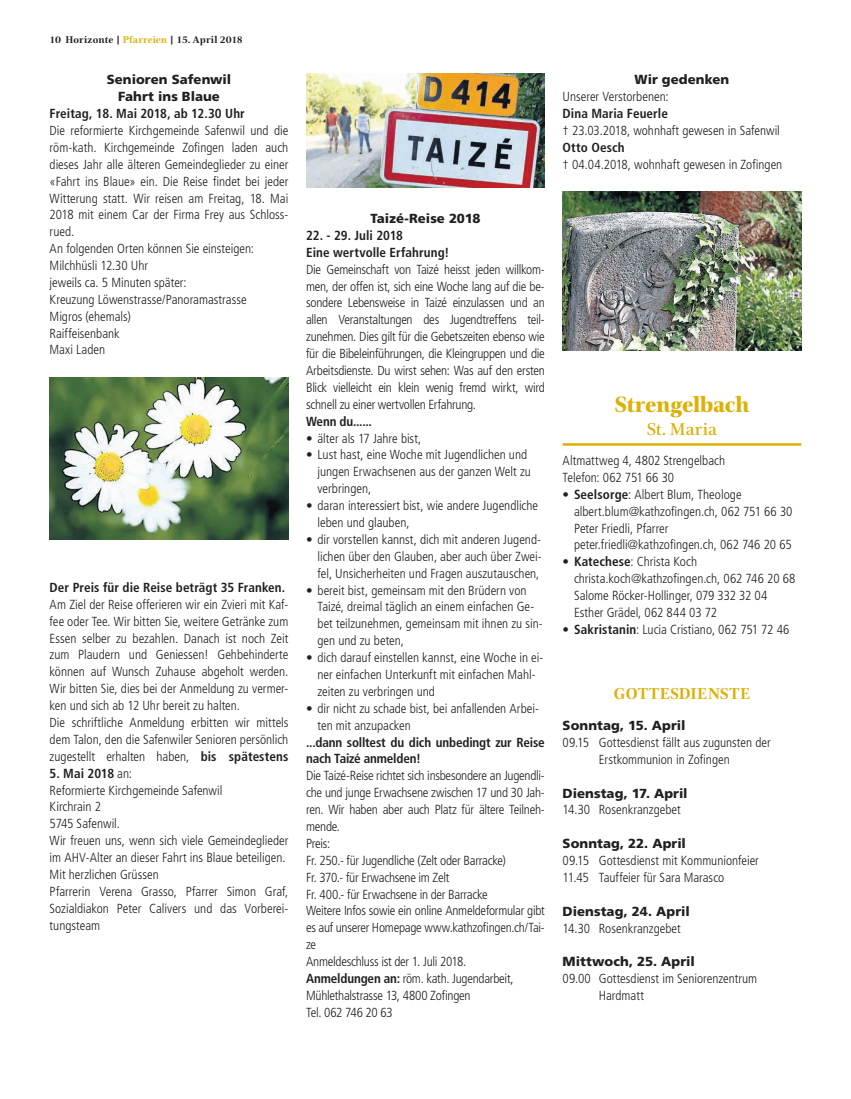
<style>
.page{position:relative;width:851px;height:1099px;background:#fff}
.page>*{position:absolute;margin:0;border:0;box-sizing:border-box;transform-origin:0 0}
.t1{font:800 22.5px "Civita";letter-spacing:-.015em;color:#ddb008}
.t2{font:500 17.5px "Civita";letter-spacing:-.005em;color:#ddb008}
.t3{font:700 16.12px "Civita";letter-spacing:.015em;color:#ddb008}
.t4{font:300 condensed 13.12px/16.9px "Frutiger LT Std";color:#231f20}
.t5{font:300 condensed 13.12px/16.9px "Frutiger LT Std";letter-spacing:-.02em;color:#231f20}
.t6{font:700 condensed 13.12px/16.9px "Frutiger LT Std";color:#231f20}
.t7{font:900 13.12px/16.9px "Frutiger LT Std";letter-spacing:.005em;color:#231f20;text-align:center}
.t8{font:700 10px "Civita";letter-spacing:.005em;color:#231f20}
.s1{color:#ddb008}
.s2{font-weight:700}
</style>
<div class="page">
<img style="left:50px;top:377px;width:238px;height:162px">
<img style="left:306px;top:74px;width:238px;height:113px">
<hr style="left:562px;top:443px;width:239px;height:2px;background:#ddb008">
<img style="left:562px;top:192px;width:239px;height:159px">
<p class="t8" style="left:50px;top:33px;width:195px">10 Horizonte | <span class="s1">Pfarreien</span> | 15. April 2018</p>
<p class="t7" style="left:107px;top:71px;width:126px">Senioren Safenwil<br>Fahrt ins Blaue</p>
<p class="t6" style="left:50px;top:105px;width:197px">Freitag, 18. Mai 2018, ab 12.30 Uhr</p>
<p class="t4" style="left:50px;top:122px;width:240px">Die reformierte Kirchgemeinde Safenwil und die röm-kath. Kirchgemeinde Zofingen laden auch dieses Jahr alle älteren Gemeindeglieder zu einer «Fahrt ins Blaue» ein. Die Reise findet bei jeder Witterung statt. Wir reisen am Freitag, 18. Mai 2018 mit einem Car der Firma Frey aus Schloss&shy;rued.<br>An folgenden Orten können Sie einsteigen:<br>Milchhüsli 12.30 Uhr<br>jeweils ca. 5 Minuten später:<br>Kreuzung Löwenstrasse/Panoramastrasse<br>Migros (ehemals)<br>Raiffeisenbank<br>Maxi Laden</p>
<p class="t6" style="left:50px;top:579px;width:237px">Der Preis für die Reise beträgt 35 Franken.</p>
<p class="t4" style="left:50px;top:596px;width:240px">Am Ziel der Reise offerieren wir ein Zvieri mit Kaf&shy;fee oder Tee. Wir bitten Sie, weitere Getränke zum Essen selber zu bezahlen. Danach ist noch Zeit zum Plaudern und Geniessen! Gehbehinderte können auf Wunsch Zuhause abgeholt werden.<br>Wir bitten Sie, dies bei der Anmeldung zu vermer&shy;ken und sich ab 12 Uhr bereit zu halten.<br>Die schriftliche Anmeldung erbitten wir mittels dem Talon, den die Safenwiler Senioren persönlich zugestellt erhalten haben, <span class="s2">bis spätestens</span></p>
<p class="t4" style="left:50px;top:764px;width:240px"><span class="s2">5. Mai 2018</span> an:<br>Reformierte Kirchgemeinde Safenwil<br>Kirchrain 2<br>5745 Safenwil.<br>Wir freuen uns, wenn sich viele Gemeindeglieder im AHV-Alter an dieser Fahrt ins Blaue beteiligen.<br>Mit herzlichen Grüssen<br>Pfarrerin Verena Grasso, Pfarrer Simon Graf,<br>Sozialdiakon Peter Calivers und das Vorberei&shy;tungsteam</p>
<p class="t7" style="left:370px;top:210px;width:112px">Taizé-Reise 2018</p>
<p class="t6" style="left:306px;top:227px;width:145px">22. - 29. Juli 2018<br>Eine wertvolle Erfahrung!</p>
<p class="t4" style="left:306px;top:261px;width:240px;text-align:justify">Die Gemeinschaft von Taizé heisst jeden willkom&shy;men, der offen ist, sich eine Woche lang auf die be&shy;sondere Lebensweise in Taizé einzulassen und an allen Veranstaltungen des Jugendtreffens teil&shy;zunehmen. Dies gilt für die Gebetszeiten ebenso wie für die Bibeleinführungen, die Kleingruppen und die Arbeitsdienste. Du wirst sehen: Was auf den ersten Blick vielleicht ein klein wenig fremd wirkt, wird schnell zu einer wertvollen Erfahrung.</p>
<p class="t6" style="left:306px;top:412px;width:67px">Wenn du......</p>
<p class="t4" style="left:306px;top:430px;width:117px">• älter als 17 Jahre bist,</p>
<p class="t4" style="left:317px;top:446px;width:215px;text-indent:-11px">• Lust hast, eine Woche mit Jugendlichen und jungen Erwachsenen aus der ganzen Welt zu verbringen,</p>
<p class="t4" style="left:317px;top:497px;width:222px;text-indent:-11px">• daran interessiert bist, wie andere Jugendliche leben und glauben,</p>
<p class="t4" style="left:317px;top:531px;width:226px;text-align:justify;text-indent:-11px">• dir vorstellen kannst, dich mit anderen Jugend&shy;lichen über den Glauben, aber auch über Zwei&shy;fel, Unsicherheiten und Fragen auszutauschen,</p>
<p class="t4" style="left:317px;top:581px;width:227px;text-indent:-11px">• bereit bist, gemeinsam mit den Brüdern von Taizé, dreimal täglich an einem einfachen Ge&shy;bet teilzunehmen, gemeinsam mit ihnen zu sin&shy;gen und zu beten,</p>
<p class="t4" style="left:317px;top:649px;width:227px;text-indent:-11px">• dich darauf einstellen kannst, eine Woche in ei&shy;ner einfachen Unterkunft mit einfachen Mahl&shy;zeiten zu verbringen und</p>
<p class="t4" style="left:317px;top:700px;width:223px;text-indent:-11px">• dir nicht zu schade bist, bei anfallenden Arbei&shy;ten mit anzupacken</p>
<p class="t6" style="left:306px;top:733px;width:240px">...dann solltest du dich unbedingt zur Reise nach Taizé anmelden!</p>
<p class="t5" style="left:306px;top:767px;width:240px">Die Taizé-Reise richtet sich insbesondere an Jugendli&shy;che und junge Erwachsene zwischen 17 und 30 Jah&shy;ren. Wir haben aber auch Platz für ältere Teilneh&shy;mende.<br>Preis:<br>Fr. 250.- für Jugendliche (Zelt oder Barracke)<br>Fr. 370.- für Erwachsene im Zelt<br>Fr. 400.- für Erwachsene in der Barracke<br>Weitere Infos sowie ein online Anmeldeformular gibt es auf unserer Homepage www.kathzofingen.ch/Tai&shy;ze<br>Anmeldeschluss ist der 1. Juli 2018.<br><span class="s2">Anmeldungen an:</span> röm. kath. Jugendarbeit, Mühlethalstrasse 13, 4800 Zofingen<br>Tel. 062 746 20 63</p>
<p class="t7" style="left:634px;top:71px;width:96px">Wir gedenken</p>
<p class="t4" style="left:562px;top:88px;width:107px">Unserer Verstorbenen:</p>
<p class="t6" style="left:562px;top:105px;width:107px">Dina Maria Feuerle</p>
<p class="t4" style="left:562px;top:122px;width:219px">† 23.03.2018, wohnhaft gewesen in Safenwil</p>
<p class="t6" style="left:562px;top:139px;width:63px">Otto Oesch</p>
<p class="t4" style="left:562px;top:156px;width:221px">† 04.04.2018, wohnhaft gewesen in Zofingen</p>
<h1 class="t1" style="left:614px;top:389px;width:136px">Strengelbach</h1>
<h2 class="t2" style="left:646px;top:417px;width:72px">St. Maria</h2>
<p class="t4" style="left:562px;top:452px;width:164px">Altmattweg 4, 4802 Strengelbach<br>Telefon: 062 751 66 30</p>
<p class="t4" style="left:574px;top:486px;width:220px;text-indent:-11px">• <span class="s2">Seelsorge</span>: Albert Blum, Theologe albert.blum@kathzofingen.ch, 062 751 66 30<br>Peter Friedli, Pfarrer peter.friedli@kathzofingen.ch, 062 746 20 65</p>
<p class="t4" style="left:574px;top:553px;width:223px;text-indent:-11px">• <span class="s2">Katechese</span>: Christa Koch christa.koch@kathzofingen.ch, 062 746 20 68<br>Salome Röcker-Hollinger, 079 332 32 04<br>Esther Grädel, 062 844 03 72</p>
<p class="t4" style="left:562px;top:621px;width:228px">• <span class="s2">Sakristanin</span>: Lucia Cristiano, 062 751 72 46</p>
<p class="t3" style="left:613px;top:682px;width:138px">GOTTESDIENSTE</p>
<p class="t7" style="left:562px;top:717px;width:124px">Sonntag, 15. April</p>
<p class="t4" style="left:562px;top:734px;width:209px;text-align:center">09.15 Gottesdienst fällt aus zugunsten der<br>Erstkommunion in Zofingen</p>
<p class="t7" style="left:562px;top:784px;width:126px">Dienstag, 17. April</p>
<p class="t4" style="left:562px;top:801px;width:120px">14.30 Rosenkranzgebet</p>
<p class="t7" style="left:562px;top:835px;width:125px">Sonntag, 22. April</p>
<p class="t4" style="left:562px;top:852px;width:198px">09.15 Gottesdienst mit Kommunionfeier<br>11.45 Tauffeier für Sara Marasco</p>
<p class="t7" style="left:562px;top:902px;width:129px">Dienstag, 24. April</p>
<p class="t4" style="left:562px;top:919px;width:120px">14.30 Rosenkranzgebet</p>
<p class="t7" style="left:562px;top:953px;width:134px">Mittwoch, 25. April</p>
<p class="t4" style="left:598px;top:970px;width:160px;text-indent:-36px">09.00 Gottesdienst im Seniorenzentrum<br>Hardmatt</p>
</div>
